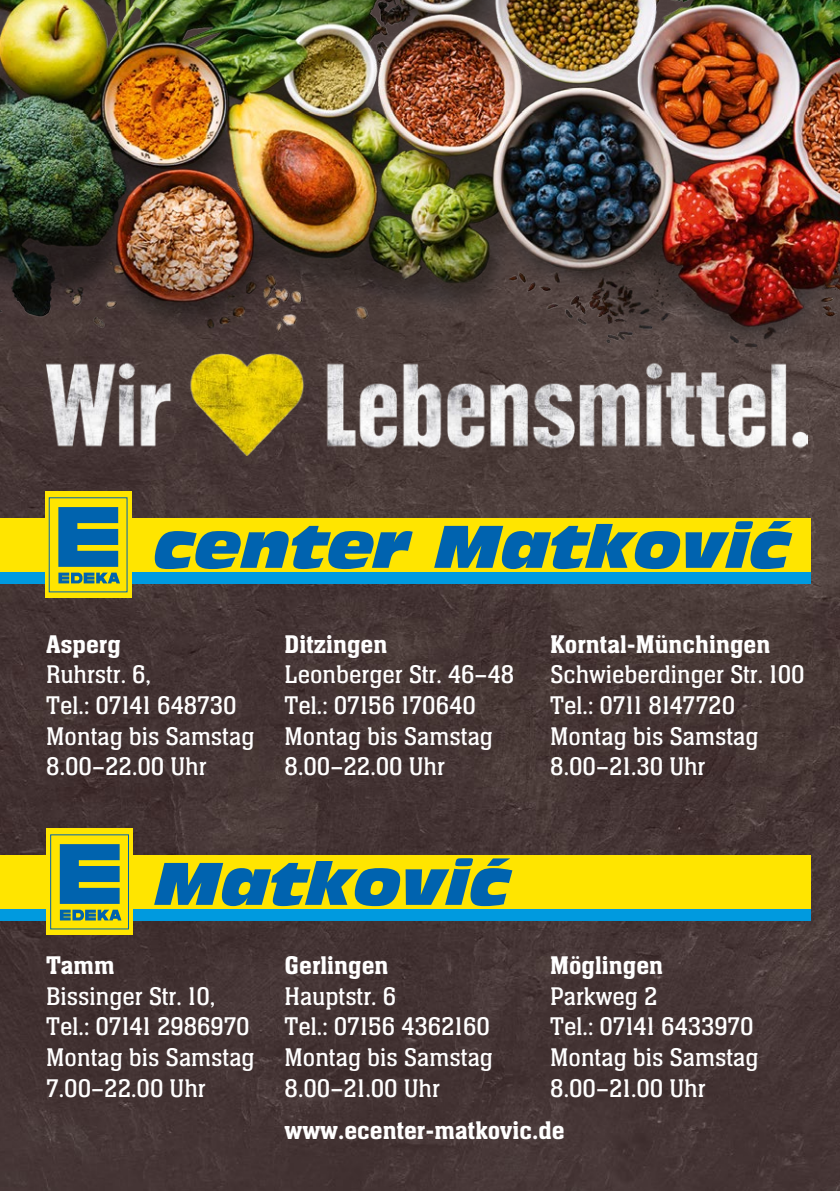
<style>
.page{position:relative;width:840px;height:1191px;background:#fff}
.page>*{position:absolute;margin:0;border:0;box-sizing:border-box;transform-origin:0 0}
.t1{font:italic 58.8px "Antique Olive Std Nord";color:#0063af;scale:.95 1}
.t2{font:26.6px/30.6px "Neue Aachen Std";color:#fff}
.t3{font:500 26.6px "Neue Aachen Std";color:#fff}
.s1{font-weight:500}
</style>
<div class="page">
<img style="left:0;top:418px;width:839px;height:773px">
<img style="left:0;top:0;width:839px;height:418px">
<img style="left:47px;top:353px;width:258px;height:102px">
<img style="left:319px;top:353px;width:487px;height:102px">
<div style="left:0;top:518px;width:810px;height:65px;background:#ffe500"></div>
<div style="left:0;top:572px;width:810px;height:12px;background:#009adf"></div>
<svg style="left:45px;top:491px;width:86px;height:106px;fill:#ffe500"></svg>
<div style="left:49px;top:498px;width:78px;height:94px;background:#ffe500"></div>
<svg style="left:58px;top:507px;width:62px;height:76px"></svg>
<svg style="left:768px;top:521px;width:22px;height:7px"></svg>
<div style="left:0;top:855px;width:810px;height:65px;background:#ffe500"></div>
<div style="left:0;top:909px;width:810px;height:12px;background:#009adf"></div>
<div style="left:47px;top:828px;width:86px;height:106px;background:#ffe500"></div>
<div style="left:50px;top:834px;width:79px;height:95px;border:1px solid #0063ae"></div>
<svg style="left:60px;top:844px;width:61px;height:76px"></svg>
<svg style="left:487px;top:858px;width:22px;height:8px"></svg>
<p class="t1" style="left:154px;top:509px;width:671px">center Matkovic</p>
<p class="t2" style="left:46px;top:628px;width:209px"><span class="s1">Asperg<br></span>Ruhrstr. 6,<br>Tel.: 07141 648730<br>Montag bis Samstag<br>8.00–22.00 Uhr</p>
<p class="t2" style="left:284px;top:629px;width:231px"><span class="s1">Ditzingen<br></span>Leonberger Str. 46–48<br>Tel.: 07156 170640<br>Montag bis Samstag<br>8.00–22.00 Uhr</p>
<p class="t1" style="left:155px;top:846px;width:375px">Matkovic</p>
<p class="t2" style="left:550px;top:628px;width:256px"><span class="s1">Korntal-Münchingen<br></span>Schwieberdinger Str. 100<br>Tel.: 0711 8147720<br>Montag bis Samstag<br>8.00–21.30 Uhr</p>
<p class="t2" style="left:46px;top:950px;width:210px"><span class="s1">Tamm<br></span>Bissinger Str. 10,<br>Tel.: 07141 2986970<br>Montag bis Samstag<br>7.00–22.00 Uhr</p>
<p class="t2" style="left:284px;top:950px;width:210px"><span class="s1">Gerlingen<br></span>Hauptstr. 6<br>Tel.: 07156 4362160<br>Montag bis Samstag<br>8.00–21.00 Uhr</p>
<p class="t2" style="left:550px;top:950px;width:210px"><span class="s1">Möglingen<br></span>Parkweg 2<br>Tel.: 07141 6433970<br>Montag bis Samstag<br>8.00–21.00 Uhr</p>
<p class="t3" style="left:284px;top:1116px;width:281px">www.ecenter-matkovic.de</p>
</div>
